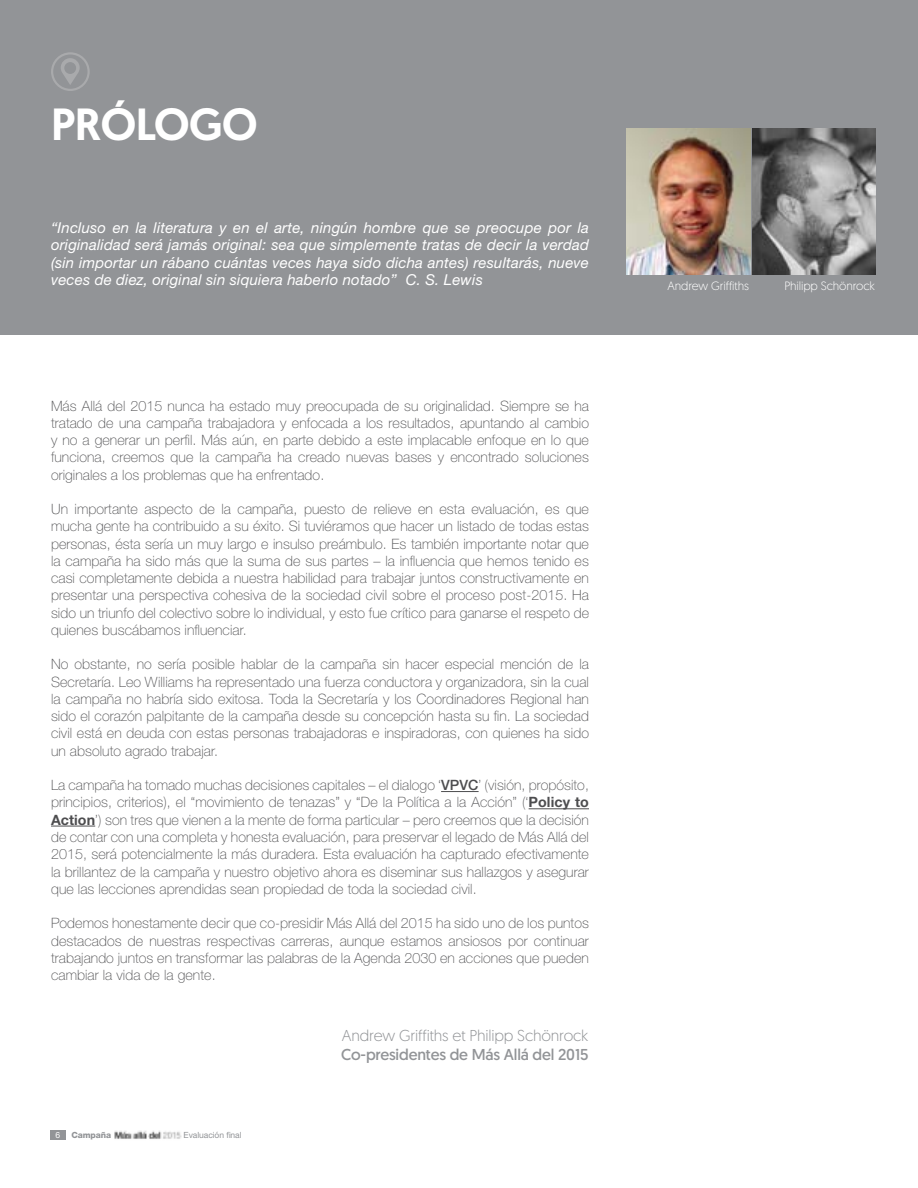
<style>
.page{position:relative;width:918px;height:1188px;background:#fff}
.page>*{position:absolute;margin:0;border:0;box-sizing:border-box;transform-origin:0 0}
.t1{font:500 45px "Geomanist";letter-spacing:-.01em;color:#fff}
.t2{font:300 15.75px "Geomanist";letter-spacing:-.01em;color:#929497}
.t3{font:15.75px "Geomanist";letter-spacing:-.01em;color:#929497}
.t4{font:italic 15px/17.2px "Helvetica Neue LT Std";letter-spacing:.01em;color:#fff;text-align:justify}
.t5{font:100 14.25px/17.2px "Helvetica Neue LT Std";letter-spacing:.005em;color:#4d4d4f;text-align:justify}
.t6{font:300 12px "Geomanist";letter-spacing:-.01em;color:#fff}
.t7{font:8.55px "Helvetica Neue LT Std";letter-spacing:-.01em;color:#929497}
.t8{font:800 8.55px "Helvetica Neue LT Std";letter-spacing:-.01em;color:#929497}
.t9{font:8.55px "Helvetica Neue LT Std";color:#fff}
.s1{font-weight:500}
.s2{font-weight:700}
</style>
<div class="page">
<div style="left:0;top:0;width:918px;height:334px;background:#929497"></div>
<svg style="left:51px;top:52px;width:39px;height:39px"></svg>
<img style="left:627px;top:129px;width:123px;height:146px">
<img style="left:753px;top:129px;width:123px;height:146px">
<div style="left:51px;top:1131px;width:15px;height:9px;background:#929497"></div>
<hr style="left:441px;top:791px;width:38px;height:1px;background:#4d4d4f">
<hr style="left:529px;top:808px;width:60px;height:1px;background:#4d4d4f">
<hr style="left:51px;top:826px;width:44px;height:1px;background:#4d4d4f">
<img style="left:114px;top:1130px;width:68px;height:9px">
<h1 class="t1" style="left:51px;top:94px;width:208px">PRÓLOGO</h1>
<p class="t4" style="left:51px;top:219px;width:539px">“Incluso en la literatura y en el arte, ningún hombre que se preocupe por la originalidad será jamás original: sea que simplemente tratas de decir la verdad (sin importar un rábano cuántas veces haya sido dicha antes) resultarás, nueve veces de diez, original sin siquiera haberlo notado” C. S. Lewis</p>
<p class="t5" style="left:51px;top:397px;width:540px">Más Allá del 2015 nunca ha estado muy preocupada de su originalidad. Siempre se ha tratado de una campaña trabajadora y enfocada a los resultados, apuntando al cambio y no a generar un perfil. Más aún, en parte debido a este implacable enfoque en lo que funciona, creemos que la campaña ha creado nuevas bases y encontrado soluciones originales a los problemas que ha enfrentado.</p>
<p class="t5" style="left:51px;top:500px;width:540px">Un importante aspecto de la campaña, puesto de relieve en esta evaluación, es que mucha gente ha contribuido a su éxito. Si tuviéramos que hacer un listado de todas estas personas, ésta sería un muy largo e insulso preámbulo. Es también importante notar que la campaña ha sido más que la suma de sus partes – la influencia que hemos tenido es casi completamente debida a nuestra habilidad para trabajar juntos constructivamente en presentar una perspectiva cohesiva de la sociedad civil sobre el proceso post-2015. Ha sido un triunfo del colectivo sobre lo individual, y esto fue crítico para ganarse el respeto de quienes buscábamos influenciar.</p>
<p class="t5" style="left:51px;top:656px;width:540px">No obstante, no sería posible hablar de la campaña sin hacer especial mención de la Secretaría. Leo Williams ha representado una fuerza conductora y organizadora, sin la cual la campaña no habría sido exitosa. Toda la Secretaría y los Coordinadores Regional han sido el corazón palpitante de la campaña desde su concepción hasta su fin. La sociedad civil está en deuda con estas personas trabajadoras e inspiradoras, con quienes ha sido un absoluto agrado trabajar.</p>
<p class="t5" style="left:51px;top:777px;width:539px">La campaña ha tomado muchas decisiones capitales – el dialogo ‘<span class="s1">VPVC</span>’ (visión, propósito, principios, criterios), el “movimiento de tenazas” y “De la Política a la Acción” (‘<span class="s2">Policy to Action</span>’) son tres que vienen a la mente de forma particular – pero creemos que la decisión de contar con una completa y honesta evaluación, para preservar el legado de Más Allá del 2015, será potencialmente la más duradera. Esta evaluación ha capturado efectivamente la brillantez de la campaña y nuestro objetivo ahora es diseminar sus hallazgos y asegurar que las lecciones aprendidas sean propiedad de toda la sociedad civil.</p>
<p class="t5" style="left:51px;top:915px;width:539px">Podemos honestamente decir que co-presidir Más Allá del 2015 ha sido uno de los puntos destacados de nuestras respectivas carreras, aunque estamos ansiosos por continuar trabajando juntos en transformar las palabras de la Agenda 2030 en acciones que pueden cambiar la vida de la gente.</p>
<p class="t9" style="left:56px;top:1130px;width:6px">6</p>
<p class="t8" style="left:71px;top:1130px;width:41px">Campaña</p>
<p class="t7" style="left:184px;top:1130px;width:60px">Evaluación final</p>
<p class="t2" style="left:342px;top:1025px;width:248px">Andrew Griffiths et Philipp Schönrock</p>
<p class="t3" style="left:341px;top:1045px;width:249px">Co-presidentes de Más Allá del 2015</p>
<p class="t6" style="left:668px;top:278px;width:83px">Andrew Griffiths</p>
<p class="t6" style="left:784px;top:278px;width:92px">Philipp Schönrock</p>
</div>
